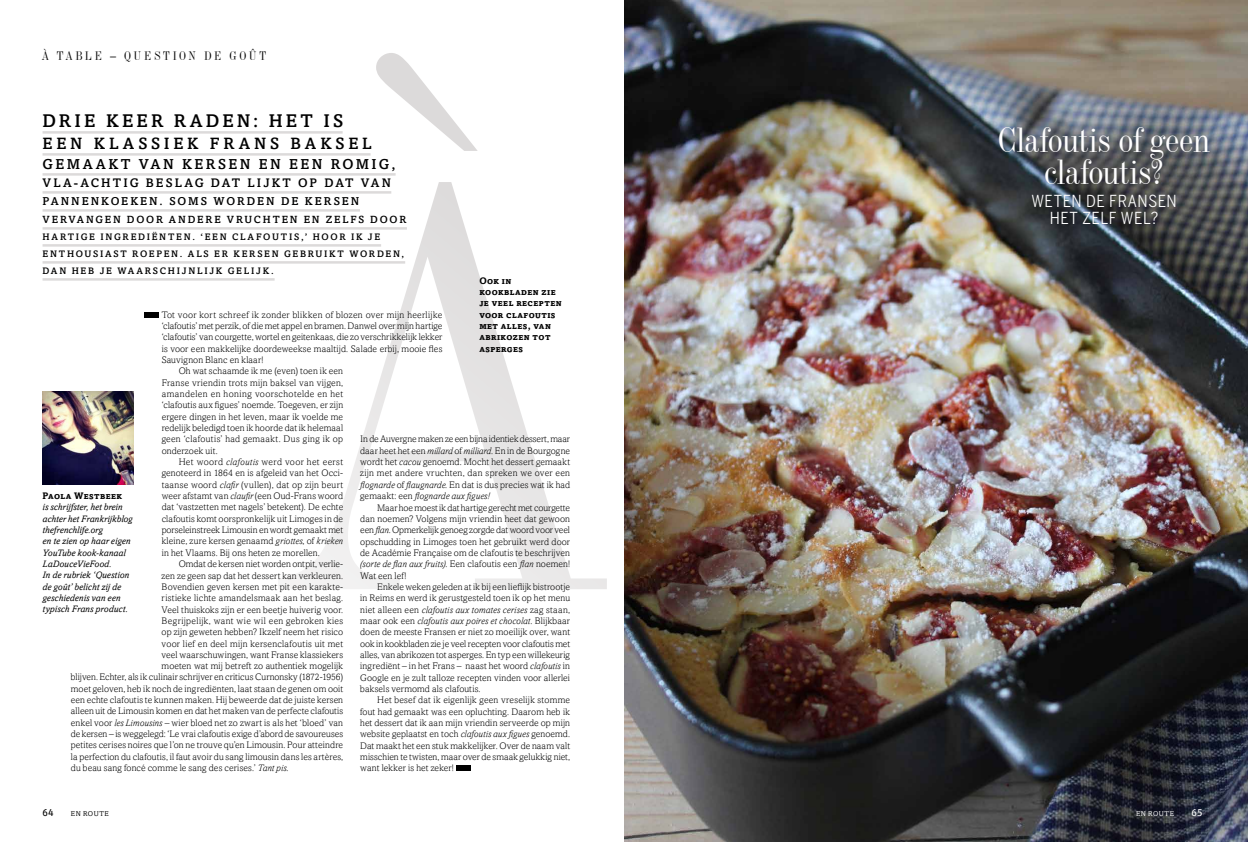
<style>
.page{position:relative;width:1248px;height:842px;background:#fff}
.page>*{position:absolute;margin:0;border:0;box-sizing:border-box;transform-origin:0 0}
.t1{font:33.9px/32px "Industrial 736 BT";letter-spacing:-.01em;color:#fff;text-align:center}
.t2{font:500 18.4px "Amasis MT Pro";letter-spacing:.165em;color:#000}
.t3{font:16.5px/16.5px "Benton Sans Cond";letter-spacing:.035em;color:#fff;text-align:center}
.t4{font:500 16.4px "Amasis MT Pro";letter-spacing:.23em;color:#000}
.t5{font:500 14.4px "Amasis MT Pro";letter-spacing:.17em;color:#000}
.t6{font:500 12.4px "Amasis MT Pro";letter-spacing:.165em;color:#000}
.t7{font:12px "Industrial 736 BT";letter-spacing:.22em;color:#000}
.t8{font:500 11.4px "Amasis MT Pro";letter-spacing:.17em;color:#000}
.t9{font:500 10.4px "Amasis MT Pro";letter-spacing:.175em;color:#000}
.t10{font:10px "Unit Offc Pro";color:#000}
.t11{font:10px "Unit Offc Pro";color:#fff}
.t12{font:300 9.5px/11.3px "Amasis MT Pro";letter-spacing:.015em;color:#000;text-align:justify}
.t13{font:italic 9.5px/11.3px "Amasis MT Pro";letter-spacing:.005em;color:#000}
.t14{font:300 9.5px "Amasis MT Pro";letter-spacing:.035em;color:#000}
.t15{font:700 9.5px/11.3px "Amasis MT Pro";letter-spacing:.045em;color:#000}
.t16{font:300 9.5px "Amasis MT Pro";letter-spacing:-.005em;color:#000}
.t17{font:300 9.5px "Amasis MT Pro";letter-spacing:.04em;color:#000}
.t18{font:500 9.4px/17px "Amasis MT Pro";letter-spacing:.18em;color:#000}
.t19{font:7px "Amasis MT Pro";letter-spacing:.08em;color:#000}
.t20{font:7px "Amasis MT Pro";letter-spacing:.08em;color:#fff}
.s1{font-style:italic}
</style>
<div class="page">
<svg style="left:278px;top:53px;width:329px;height:536px"></svg>
<img style="left:624px;top:0;width:623px;height:842px">
<hr style="left:43px;top:131px;width:299px;height:3px;background:#dcdada">
<hr style="left:43px;top:153px;width:327px;height:3px;background:#dcdada">
<hr style="left:43px;top:173px;width:352px;height:3px;background:#dcdada">
<hr style="left:43px;top:191px;width:348px;height:3px;background:#dcdada">
<hr style="left:43px;top:209px;width:317px;height:3px;background:#dcdada">
<hr style="left:43px;top:227px;width:364px;height:3px;background:#dcdada">
<hr style="left:43px;top:244px;width:338px;height:3px;background:#dcdada">
<hr style="left:43px;top:261px;width:362px;height:3px;background:#dcdada">
<hr style="left:43px;top:278px;width:231px;height:3px;background:#dcdada">
<img style="left:43px;top:391px;width:90px;height:93px">
<div style="left:456px;top:765px;width:14px;height:6px;background:#000"></div>
<div style="left:145px;top:312px;width:14px;height:5px;background:#000"></div>
<p class="t7" style="left:43px;top:48px;width:225px">À TABLE – QUESTION DE GOÛT</p>
<h2 class="t2" style="left:43px;top:110px;width:302px">DRIE KEER RADEN: HET IS</h2>
<h3 class="t4" style="left:43px;top:134px;width:331px">EEN KLASSIEK FRANS BAKSEL</h3>
<h3 class="t5" style="left:43px;top:156px;width:354px">GEMAAKT VAN KERSEN EN EEN ROMIG,</h3>
<h3 class="t6" style="left:43px;top:176px;width:350px">VLA-ACHTIG BESLAG DAT LIJKT OP DAT VAN</h3>
<p class="t8" style="left:43px;top:195px;width:318px">PANNENKOEKEN. SOMS WORDEN DE KERSEN</p>
<p class="t9" style="left:43px;top:214px;width:365px">VERVANGEN DOOR ANDERE VRUCHTEN EN ZELFS DOOR</p>
<p class="t18" style="left:43px;top:229px;width:363px">HARTIGE INGREDIËNTEN. ‘EEN CLAFOUTIS,’ HOOR IK JE<br>ENTHOUSIAST ROEPEN. ALS ER KERSEN GEBRUIKT WORDEN,<br>DAN HEB JE WAARSCHIJNLIJK GELIJK.</p>
<p class="t15" style="left:479px;top:275px;width:84px">Ook in kookbladen zie je veel recepten voor clafoutis met alles, van abrikozen tot asperges</p>
<p class="t12" style="left:162px;top:309px;width:282px">Tot voor kort schreef ik zonder blikken of blozen over mijn heerlijke</p>
<p class="t16" style="left:162px;top:320px;width:282px">‘clafoutis’ met perzik, of die met appel en bramen. Danwel over mijn hartige</p>
<p class="t12" style="left:162px;top:331px;width:282px">‘clafoutis’ van courgette, wortel en geitenkaas, die zo verschrikkelijk lekker</p>
<p class="t12" style="left:162px;top:343px;width:282px">is voor een makkelijke doordeweekse maaltijd. Salade erbij, mooie fles</p>
<p class="t12" style="left:162px;top:354px;width:103px">Sauvignon Blanc en klaar!</p>
<p class="t12" style="left:179px;top:366px;width:166px">Oh wat schaamde ik me (even) toen ik een</p>
<p class="t12" style="left:162px;top:377px;width:183px">Franse vriendin trots mijn baksel van vijgen,</p>
<p class="t17" style="left:162px;top:388px;width:183px">amandelen en honing voorschotelde en het</p>
<p class="t12" style="left:162px;top:400px;width:183px">‘clafoutis aux figues’ noemde. Toegeven, er zijn</p>
<p class="t12" style="left:162px;top:411px;width:183px">ergere dingen in het leven, maar ik voelde me</p>
<p class="t12" style="left:162px;top:422px;width:183px">redelijk beledigd toen ik hoorde dat ik helemaal</p>
<p class="t14" style="left:162px;top:434px;width:183px">geen ‘clafoutis’ had gemaakt. Dus ging ik op</p>
<p class="t12" style="left:162px;top:445px;width:57px">onderzoek uit.</p>
<p class="t14" style="left:179px;top:456px;width:166px">Het woord <span class="s1">clafoutis</span> werd voor het eerst</p>
<p class="t12" style="left:162px;top:468px;width:183px">genoteerd in 1864 en is afgeleid van het Occi-</p>
<p class="t12" style="left:162px;top:479px;width:183px">taanse woord <span class="s1">clafir</span> (vullen), dat op zijn beurt</p>
<p class="t12" style="left:162px;top:490px;width:183px">weer afstamt van <span class="s1">claufir</span> (een Oud-Frans woord</p>
<p class="t12" style="left:162px;top:502px;width:183px">dat ‘vastzetten met nagels’ betekent). De echte</p>
<p class="t12" style="left:162px;top:513px;width:183px">clafoutis komt oorspronkelijk uit Limoges in de</p>
<p class="t12" style="left:162px;top:524px;width:183px">porseleinstreek Limousin en wordt gemaakt met</p>
<p class="t12" style="left:162px;top:536px;width:183px">kleine, zure kersen genaamd <span class="s1">griottes</span>, of <span class="s1">krieken</span></p>
<p class="t12" style="left:162px;top:547px;width:160px">in het Vlaams. Bij ons heten ze morellen.</p>
<p class="t12" style="left:179px;top:558px;width:166px">Omdat de kersen niet worden ontpit, verlie-</p>
<p class="t12" style="left:162px;top:570px;width:183px">zen ze geen sap dat het dessert kan verkleuren.</p>
<p class="t12" style="left:162px;top:581px;width:183px">Bovendien geven kersen met pit een karakte-</p>
<p class="t12" style="left:162px;top:592px;width:183px">ristieke lichte amandelsmaak aan het beslag.</p>
<p class="t12" style="left:162px;top:604px;width:183px">Veel thuiskoks zijn er een beetje huiverig voor.</p>
<p class="t14" style="left:162px;top:615px;width:183px">Begrijpelijk, want wie wil een gebroken kies</p>
<p class="t12" style="left:162px;top:626px;width:183px">op zijn geweten hebben? Ikzelf neem het risico</p>
<p class="t12" style="left:162px;top:638px;width:183px">voor lief en deel mijn kersenclafoutis uit met</p>
<p class="t12" style="left:162px;top:649px;width:183px">veel waarschuwingen, want Franse klassiekers</p>
<p class="t12" style="left:162px;top:660px;width:183px">moeten wat mij betreft zo authentiek mogelijk</p>
<p class="t12" style="left:360px;top:434px;width:211px">In de Auvergne maken ze een bijna identiek dessert, maar daar heet het een <span class="s1">millard</span> of <span class="s1">milliard</span>. En in de Bourgogne wordt het <span class="s1">cacou</span> genoemd. Mocht het dessert gemaakt zijn met andere vruchten, dan spreken we over een <span class="s1">flognarde</span> of <span class="s1">flaugnarde</span>. En dat is dus precies wat ik had gemaakt: een <span class="s1">flognarde aux figues!</span></p>
<p class="t12" style="left:360px;top:502px;width:211px;text-indent:17px">Maar hoe moest ik dat hartige gerecht met courgette dan noemen? Volgens mijn vriendin heet dat gewoon een <span class="s1">flan</span>. Opmerkelijk genoeg zorgde dat woord voor veel opschudding in Limoges toen het gebruikt werd door de Académie Française om de clafoutis te beschrijven <span class="s1">(sorte de flan aux fruits)</span>. Een clafoutis een <span class="s1">flan</span> noemen!<br>Wat een lef!</p>
<p class="t12" style="left:360px;top:581px;width:211px;text-indent:17px">Enkele weken geleden at ik bij een lieflijk bistrootje in Reims en werd ik gerustgesteld toen ik op het menu niet alleen een <span class="s1">clafoutis aux tomates cerises</span> zag staan, maar ook een <span class="s1">clafoutis aux poires et chocolat</span>. Blijkbaar doen de meeste Fransen er niet zo moeilijk over, want ook in kookbladen zie je veel recepten voor clafoutis met alles, van abrikozen tot asperges. En typ een willekeurig ingrediënt – in het Frans – naast het woord <span class="s1">clafoutis</span> in Google en je zult talloze recepten vinden voor allerlei baksels vermomd als clafoutis.</p>
<p class="t12" style="left:360px;top:695px;width:211px;text-indent:17px">Het besef dat ik eigenlijk geen vreselijk stomme fout had gemaakt was een opluchting. Daarom heb ik het dessert dat ik aan mijn vriendin serveerde op mijn website geplaatst en toch <span class="s1">clafoutis aux figues</span> genoemd.<br>Dat maakt het een stuk makkelijker. Over de naam valt misschien te twisten, maar over de smaak gelukkig niet, want lekker is het zeker!</p>
<p class="t15" style="left:43px;top:490px;width:81px">Paola Westbeek</p>
<p class="t13" style="left:43px;top:502px;width:92px">is schrijfster, het brein achter het Frankrijkblog thefrenchlife.org<br>en te zien op haar eigen<br>YouTube kook-kanaal<br>LaDouceVieFood.<br>In de rubriek ‘Question de goût’ belicht zij de geschiedenis van een typisch Frans product.</p>
<p class="t12" style="left:71px;top:672px;width:274px">blijven. Echter, als ik culinair schrijver en criticus Curnonsky (1872-1956) moet geloven, heb ik noch de ingrediënten, laat staan de genen om ooit een echte clafoutis te kunnen maken. Hij beweerde dat de juiste kersen alleen uit de Limousin komen en dat het maken van de perfecte clafoutis enkel voor <span class="s1">les Limousins</span> – wier bloed net zo zwart is als het ‘bloed’ van de kersen – is weggelegd: ‘Le vrai clafoutis exige d’abord de savoureuses petites cerises noires que l’on ne trouve qu’en Limousin. Pour atteindre la perfection du clafoutis, il faut avoir du sang limousin dans les artères, du beau sang foncé comme le sang des cerises.’ <span class="s1">Tant pis</span>.</p>
<p class="t10" style="left:43px;top:806px;width:13px">64</p>
<p class="t19" style="left:71px;top:810px;width:39px">EN ROUTE</p>
<h1 class="t1" style="left:997px;top:123px;width:214px">Clafoutis of geen clafoutis?</h1>
<h3 class="t3" style="left:1031px;top:193px;width:147px">WETEN DE FRANSEN<br>HET ZELF WEL?</h3>
<p class="t20" style="left:1135px;top:810px;width:39px">EN ROUTE</p>
<p class="t11" style="left:1191px;top:806px;width:12px">65</p>
</div>
